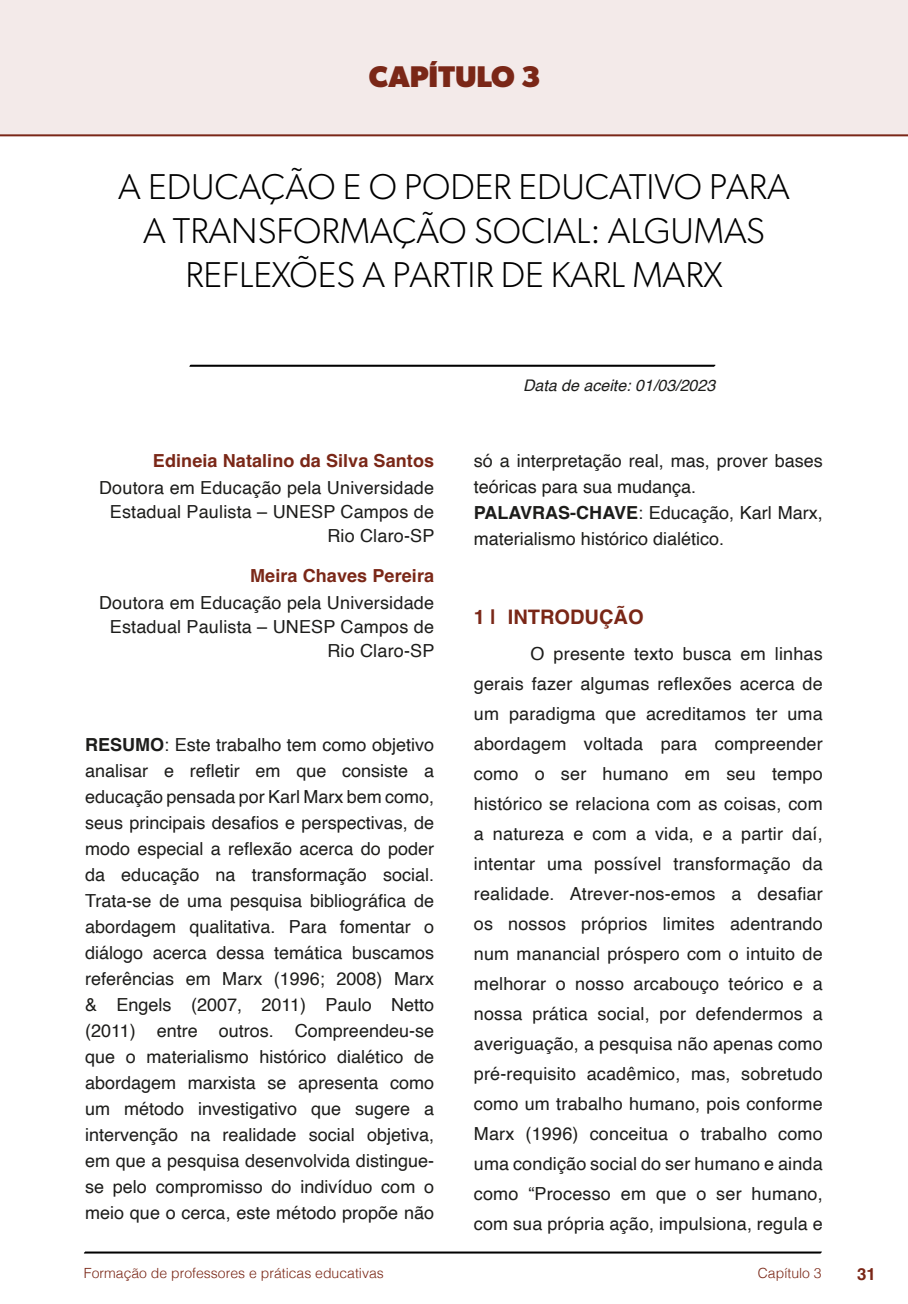
<style>
.page{position:relative;width:908px;height:1304px;background:#fff}
.page>*{position:absolute;margin:0;border:0;box-sizing:border-box;transform-origin:0 0}
.t1{font:300 36px/44px "Gibson";color:#000;text-align:center}
.t2{font:700 30px "Gibson";color:#7a2717}
.t3{font:700 20px "Helvetica";color:#7a2717}
.t4{font:18px/26px "Helvetica";letter-spacing:.01em;color:#1d1d1b;text-align:right}
.t5{font:700 18px "Helvetica";letter-spacing:.005em;color:#7a2717}
.t6{font:700 16.8px "Helvetica";color:#7a2717}
.t7{font:italic 16px "Helvetica";color:#1d1d1b}
.t8{font:300 14px "Helvetica";color:#7a2717}
.s1{font-weight:700}
</style>
<div class="page">
<svg style="left:84px;top:1251px;width:737px;height:3px;background:#515151"></svg>
<svg style="left:189px;top:364px;width:526px;height:3px;background:#4f4f4f"></svg>
<div style="left:0;top:0;width:907px;height:136px;background:#f3eae9"></div>
<div style="left:44px;top:72px;width:68px;height:61px;background:#f3eae9"></div>
<h2 class="t2" style="left:369px;top:58px;width:173px">CAPÍTULO 3</h2>
<h1 class="t1" style="left:118px;top:164px;width:672px">A EDUCAÇÃO E O PODER EDUCATIVO PARA<br>A TRANSFORMAÇÃO SOCIAL: ALGUMAS<br>REFLEXÕES A PARTIR DE KARL MARX</h1>
<p class="t5" style="left:153px;top:450px;width:282px">Edineia Natalino da Silva Santos</p>
<p class="t4" style="left:99px;top:477px;width:336px;line-height:24px">Doutora em Educação pela Universidade<br>Estadual Paulista – UNESP Campos de<br>Rio Claro-SP</p>
<p class="t5" style="left:250px;top:564px;width:185px">Meira Chaves Pereira</p>
<p class="t4" style="left:99px;top:591px;width:336px;line-height:24px">Doutora em Educação pela Universidade<br>Estadual Paulista – UNESP Campos de<br>Rio Claro-SP</p>
<p class="t4" style="left:85px;top:732px;width:350px;text-align:justify"><span class="s1">RESUMO</span>: Este trabalho tem como objetivo analisar e refletir em que consiste a educação pensada por Karl Marx bem como, seus principais desafios e perspectivas, de modo especial a reflexão acerca do poder da educação na transformação social.<br>Trata-se de uma pesquisa bibliográfica de abordagem qualitativa. Para fomentar o diálogo acerca dessa temática buscamos referências em Marx (1996; 2008) Marx &amp; Engels (2007, 2011) Paulo Netto (2011) entre outros. Compreendeu-se que o materialismo histórico dialético de abordagem marxista se apresenta como um método investigativo que sugere a intervenção na realidade social objetiva, em que a pesquisa desenvolvida distingue&shy;se pelo compromisso do indivíduo com o meio que o cerca, este método propõe não</p>
<p class="t7" style="left:523px;top:373px;width:194px">Data de aceite: 01/03/2023</p>
<p class="t4" style="left:473px;top:448px;width:350px;text-align:left">só a interpretação real, mas, prover bases teóricas para sua mudança.<br><span class="s1">PALAVRAS-CHAVE</span>: Educação, Karl Marx, materialismo histórico dialético.</p>
<p class="t3" style="left:473px;top:605px;width:171px">1 | INTRODUÇÃO</p>
<p class="t4" style="left:473px;top:639px;width:350px;line-height:30px;text-align:justify;text-indent:57px">O presente texto busca em linhas gerais fazer algumas reflexões acerca de um paradigma que acreditamos ter uma abordagem voltada para compreender como o ser humano em seu tempo histórico se relaciona com as coisas, com a natureza e com a vida, e a partir daí, intentar uma possível transformação da realidade. Atrever-nos-emos a desafiar os nossos próprios limites adentrando num manancial próspero com o intuito de melhorar o nosso arcabouço teórico e a nossa prática social, por defendermos a averiguação, a pesquisa não apenas como pré-requisito acadêmico, mas, sobretudo como um trabalho humano, pois conforme Marx (1996) conceitua o trabalho como uma condição social do ser humano e ainda como “Processo em que o ser humano, com sua própria ação, impulsiona, regula e</p>
<p class="t8" style="left:84px;top:1261px;width:301px">Formação de professores e práticas educativas</p>
<p class="t8" style="left:757px;top:1261px;width:65px">Capítulo 3</p>
<p class="t6" style="left:856px;top:1264px;width:20px">31</p>
</div>
